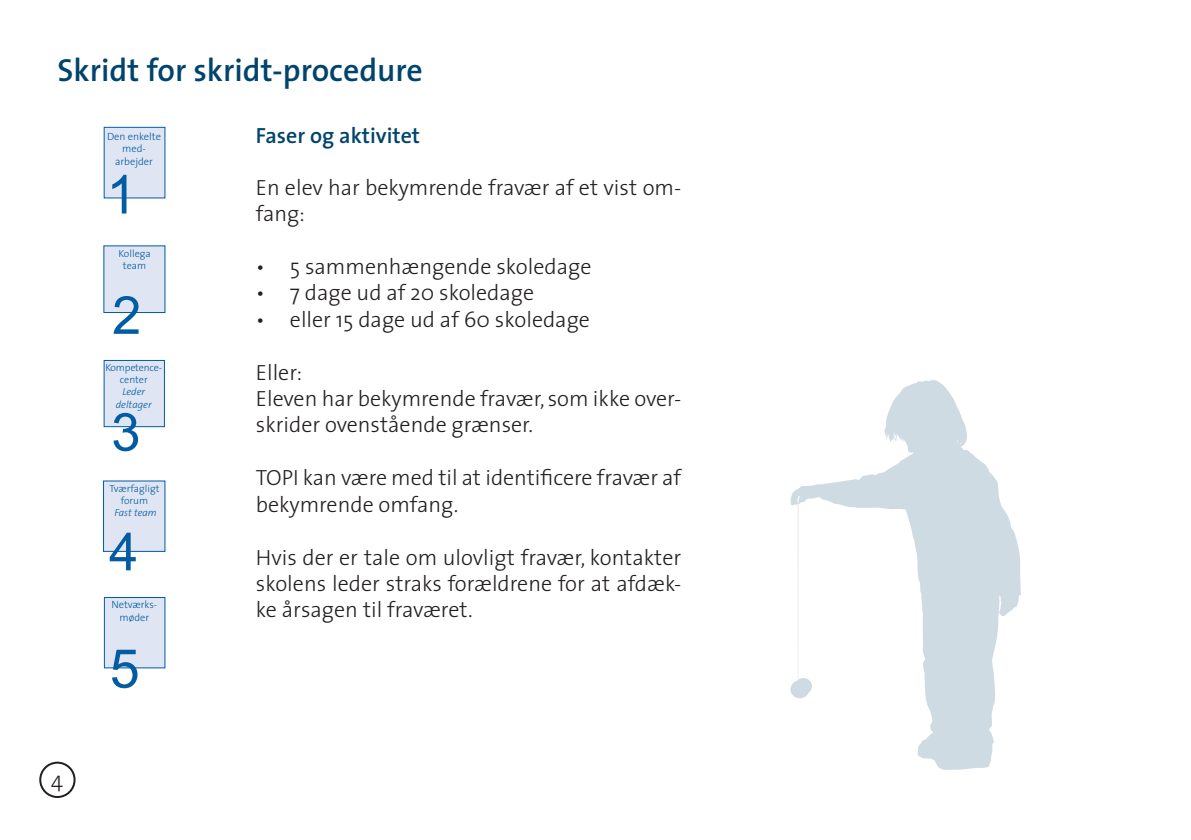
<style>
.page{position:relative;width:1191px;height:840px;background:#fff}
.page>*{position:absolute;margin:0;border:0;box-sizing:border-box;transform-origin:0 0}
.t1{font:53.8px "Arial";color:#015ca3}
.t2{font:53.6px "Arial";color:#015ca3}
.t3{font:52.6px "Arial";color:#015ca3}
.t4{font:600 32px "The Sans";color:#00446d}
.t5{font:300 22px/26.4px "The Sans";color:#231f20}
.t6{font:600 22px "The Sans";color:#00446d}
.t7{font:300 10.4px/12.6px "The Sans";color:#015ca3;text-align:center}
.t8{font:300 10.2px/12.2px "The Sans";color:#015ca3;text-align:center}
.t9{font:italic 300 10.2px/12.2px "The Sans";color:#015ca3;text-align:center}
.t10{font:300 10.2px/12.2px "The Sans";letter-spacing:-.02em;color:#015ca3;text-align:center}
</style>
<div class="page">
<div style="left:39px;top:761px;width:37px;height:36px;border:2px solid #231f20;border-radius:50%"></div>
<div style="left:104px;top:127px;width:61px;height:71px;background:#dfe5f2"></div>
<div style="left:103px;top:245px;width:62px;height:68px;background:#dfe5f2"></div>
<div style="left:104px;top:360px;width:61px;height:67px;background:#dfe5f2;border:1px solid #015ca3"></div>
<div style="left:103px;top:480px;width:62px;height:71px;background:#dfe5f2"></div>
<div style="left:104px;top:596px;width:61px;height:72px;background:#dfe5f2;border:1px solid #015ca3"></div>
<svg style="left:790px;top:380px;width:230px;height:389px"></svg>
<h3 class="t4" style="left:57px;top:49px;width:367px">Skridt for skridt-procedure</h3>
<p class="t5" style="left:51px;top:765px;width:13px">4</p>
<p class="t7" style="left:107px;top:130px;width:55px">Den enkelte med&shy;arbejder</p>
<h1 class="t1" style="left:106px;top:159px;width:31px">1</h1>
<p class="t8" style="left:118px;top:247px;width:34px">Kollega team</p>
<h3 class="t3" style="left:112px;top:281px;width:31px">2</h3>
<p class="t10" style="left:105px;top:361px;width:58px">Kompetence&shy;center</p>
<p class="t9" style="left:116px;top:385px;width:37px">Leder deltager</p>
<h3 class="t3" style="left:111px;top:397px;width:31px">3</h3>
<p class="t8" style="left:109px;top:482px;width:52px">Tværfagligt forum</p>
<p class="t9" style="left:114px;top:506px;width:44px">Fast team</p>
<h3 class="t3" style="left:109px;top:517px;width:31px">4</h3>
<p class="t7" style="left:111px;top:598px;width:47px">Netværks&shy;møder</p>
<h2 class="t2" style="left:110px;top:633px;width:31px">5</h2>
<p class="t6" style="left:256px;top:122px;width:166px">Faser og aktivitet</p>
<p class="t5" style="left:256px;top:174px;width:427px">En elev har bekymrende fravær af et vist om&shy;fang:</p>
<p class="t5" style="left:256px;top:253px;width:337px">• 5 sammenhængende skoledage</p>
<p class="t5" style="left:256px;top:279px;width:280px">• 7 dage ud af 20 skoledage</p>
<p class="t5" style="left:256px;top:306px;width:336px">• eller 15 dage ud af 60 skoledage</p>
<p class="t5" style="left:256px;top:359px;width:427px">Eller:<br>Eleven har bekymrende fravær, som ikke over&shy;skrider ovenstående grænser.</p>
<p class="t5" style="left:256px;top:464px;width:427px">TOPI kan være med til at identificere fravær af bekymrende omfang.</p>
<p class="t5" style="left:256px;top:543px;width:427px;text-align:justify">Hvis der er tale om ulovligt fravær, kontakter skolens leder straks forældrene for at afdæk&shy;ke årsagen til fraværet.</p>
</div>
